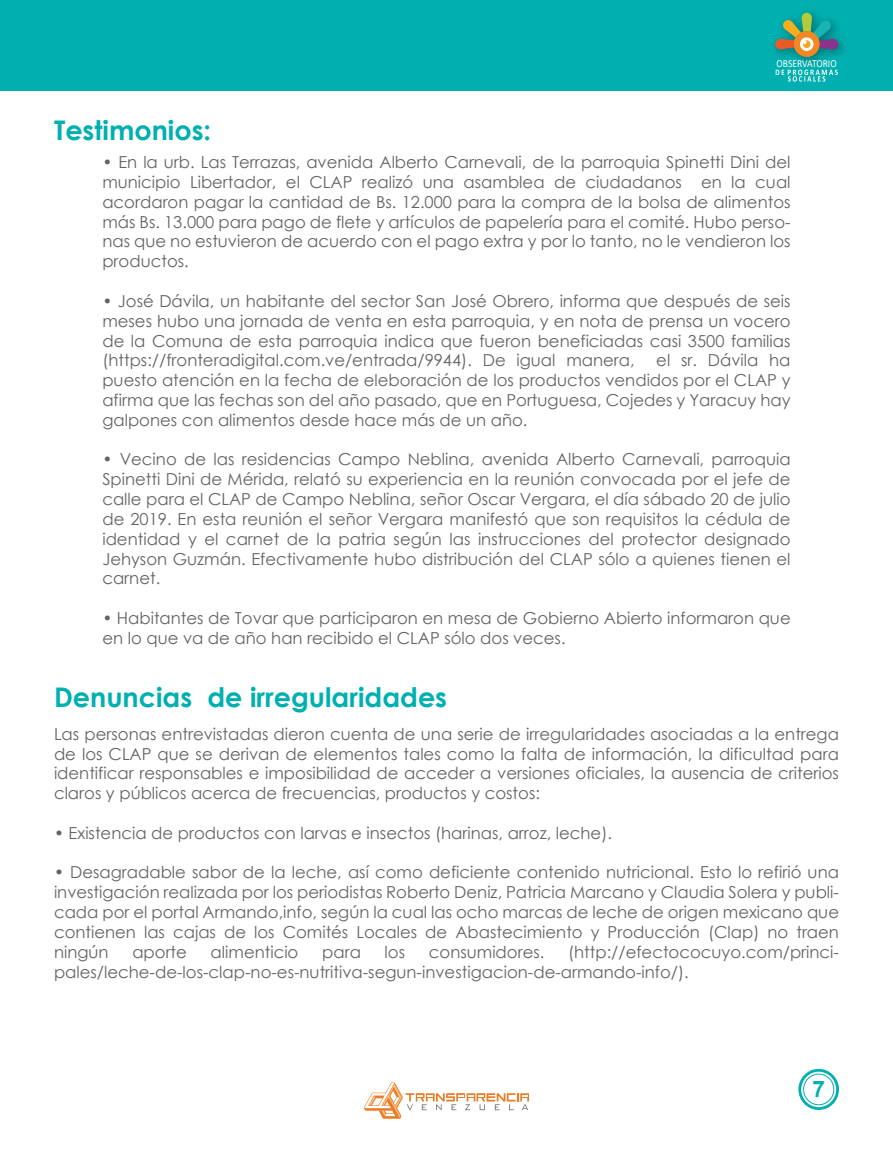
<style>
.page{position:relative;width:893px;height:1149px;background:#fff}
.page>*{position:absolute;margin:0;border:0;box-sizing:border-box;transform-origin:0 0}
.t1{font:700 27px "Century Gothic";color:#00b0b0}
.t2{font:700 22.8px "Arial";color:#00b0b0}
.t3{font:16.5px/19.8px "Century Gothic";color:#636366;text-align:justify}
.t4{font:10.65px "Calibri";color:#fff;scale:.89 1}
</style>
<div class="page">
<svg style="left:800px;top:1070px;width:37px;height:37px"></svg>
<div style="left:798px;top:1068px;width:41px;height:41px;border:3px solid #00b0b0;border-radius:50%"></div>
<div style="left:803px;top:1073px;width:31px;height:31px;border:1px solid #00b0b0;border-radius:50%"></div>
<svg style="left:364px;top:1082px;width:165px;height:36px"></svg>
<div style="left:0;top:0;width:893px;height:91px;background:#00b0b0"></div>
<img style="left:774px;top:38px;width:70px;height:35px">
<svg style="left:775px;top:12px;width:64px;height:46px"></svg>
<svg style="left:776px;top:70px;width:62px;height:12px"></svg>
<h1 class="t1" style="left:54px;top:109px;width:159px">Testimonios:</h1>
<p class="t4" style="left:777px;top:56px;width:69px">OBSERVATORIO</p>
<p class="t3" style="left:102px;top:152px;width:690px">• En la urb. Las Terrazas, avenida Alberto Carnevali, de la parroquia Spinetti Dini del municipio Libertador, el CLAP realizó una asamblea de ciudadanos en la cual acordaron pagar la cantidad de Bs. 12.000 para la compra de la bolsa de alimentos más Bs. 13.000 para pago de flete y artículos de papelería para el comité. Hubo perso&shy;nas que no estuvieron de acuerdo con el pago extra y por lo tanto, no le vendieron los productos.</p>
<p class="t3" style="left:102px;top:291px;width:690px">• José Dávila, un habitante del sector San José Obrero, informa que después de seis meses hubo una jornada de venta en esta parroquia, y en nota de prensa un vocero de la Comuna de esta parroquia indica que fueron beneficiadas casi 3500 familias (https://fronteradigital.com.ve/entrada/9944). De igual manera,</p>
<p class="t3" style="left:102px;top:350px;width:690px;text-indent:554px">el sr. Dávila ha puesto atención en la fecha de eleboración de los productos vendidos por el CLAP y afirma que las fechas son del año pasado, que en Portuguesa, Cojedes y Yaracuy hay galpones con alimentos desde hace más de un año.</p>
<p class="t3" style="left:102px;top:449px;width:690px">• Vecino de las residencias Campo Neblina, avenida Alberto Carnevali, parroquia Spinetti Dini de Mérida, relató su experiencia en la reunión convocada por el jefe de calle para el CLAP de Campo Neblina, señor Oscar Vergara, el día sábado 20 de julio de 2019. En esta reunión el señor Vergara manifestó que son requisitos la cédula de identidad y el carnet de la patria según las instrucciones del protector designado Jehyson Guzmán. Efectivamente hubo distribución del CLAP sólo a quienes tienen el carnet.</p>
<p class="t3" style="left:102px;top:607px;width:690px">• Habitantes de Tovar que participaron en mesa de Gobierno Abierto informaron que en lo que va de año han recibido el CLAP sólo dos veces.</p>
<h1 class="t1" style="left:54px;top:676px;width:395px">Denuncias de irregularidades</h1>
<p class="t3" style="left:54px;top:723px;width:786px">Las personas entrevistadas dieron cuenta de una serie de irregularidades asociadas a la entrega de los CLAP que se derivan de elementos tales como la falta de información, la dificultad para identificar responsables e imposibilidad de acceder a versiones oficiales, la ausencia de criterios claros y públicos acerca de frecuencias, productos y costos:</p>
<p class="t3" style="left:54px;top:822px;width:559px">• Existencia de productos con larvas e insectos (harinas, arroz, leche).</p>
<p class="t3" style="left:54px;top:862px;width:786px">• Desagradable sabor de la leche, así como deficiente contenido nutricional. Esto lo refirió una investigación realizada por los periodistas Roberto Deniz, Patricia Marcano y Claudia Solera y publi&shy;cada por el portal Armando,info, según la cual las ocho marcas de leche de origen mexicano que contienen las cajas de los Comités Locales de Abastecimiento y Producción (Clap) no traen ningún</p>
<p class="t3" style="left:54px;top:941px;width:787px;text-indent:514px">(http://efectococuyo.com/princi&shy;pales/leche-de-los-clap-no-es-nutritiva-segun-investigacion-de-armando-info/).</p>
<p class="t3" style="left:132px;top:941px;width:56px">aporte</p>
<p class="t3" style="left:211px;top:941px;width:89px">alimenticio</p>
<p class="t3" style="left:322px;top:941px;width:40px">para</p>
<p class="t3" style="left:385px;top:941px;width:22px">los</p>
<p class="t3" style="left:429px;top:941px;width:117px">consumidores.</p>
<h2 class="t2" style="left:812px;top:1072px;width:14px">7</h2>
</div>
